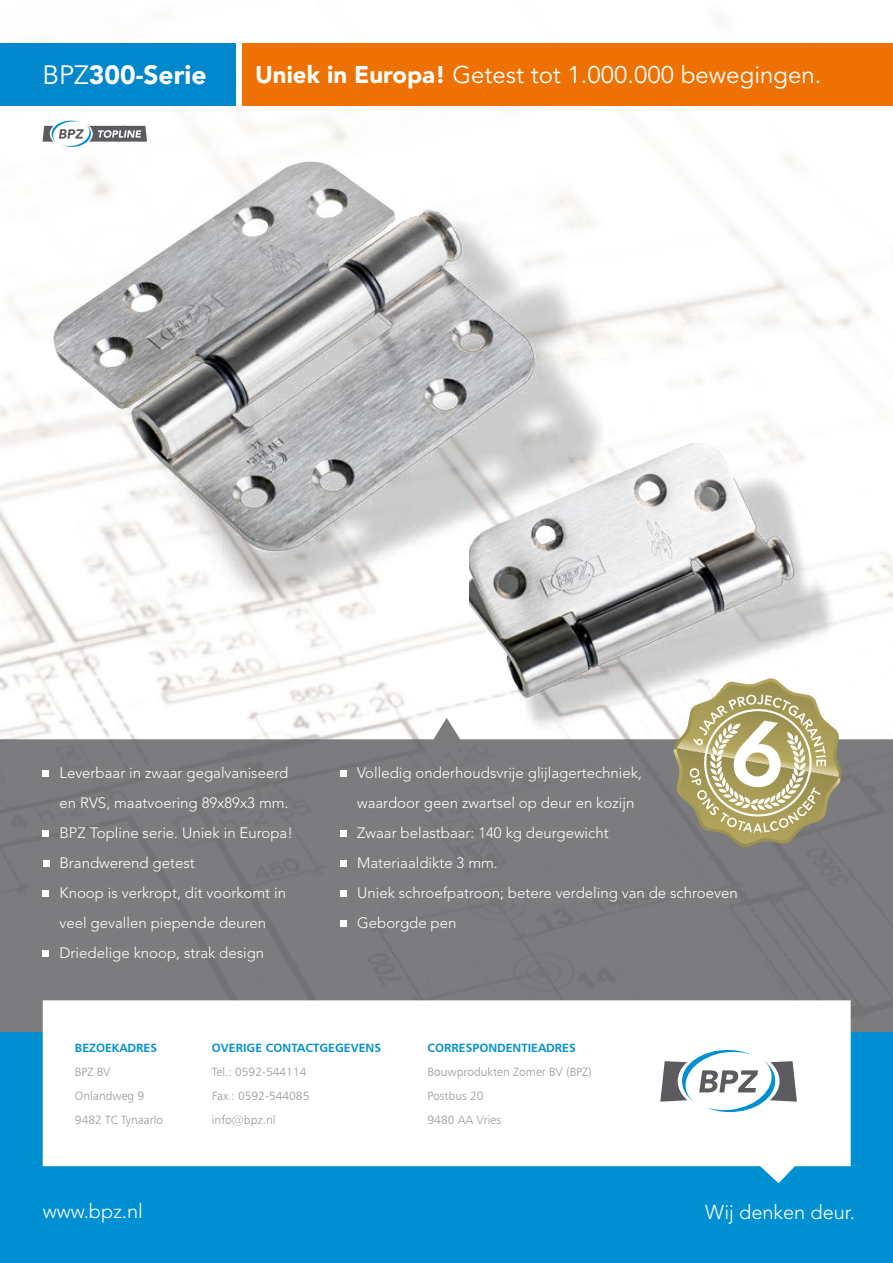
<style>
.page{position:relative;width:893px;height:1263px;background:#fff}
.page>*{position:absolute;margin:0;border:0;box-sizing:border-box;transform-origin:0 0}
.t1{font:900 26.4px "Avenir LT Std";color:#fff}
.t2{font:24px "Avenir LT Std";color:#fff}
.t3{font:300 19.95px "Avenir LT Std";color:#fff}
.t4{font:300 15px/30px "Avenir LT Std";color:#fff}
.t5{font:12px/24px "Humanist 777 BT Light B";color:#999}
.t6{font:12px "Humanist 777 BT Bold B";color:#0090d2}
.s1{font-weight:400}
.s2{font-weight:900}
</style>
<div class="page">
<img style="left:0;top:13px;width:893px;height:705px">
<svg style="left:0;top:718px;width:893px;height:314px;background:#818184"></svg>
<div style="left:0;top:1032px;width:893px;height:231px;background:#0090d2"></div>
<svg style="left:43px;top:1000px;width:808px;height:183px;fill:#fff"></svg>
<svg style="left:43px;top:770px;width:6px;height:6px"></svg>
<svg style="left:43px;top:890px;width:6px;height:6px"></svg>
<svg style="left:43px;top:950px;width:6px;height:6px"></svg>
<div style="left:43px;top:830px;width:6px;height:7px;background:#fff"></div>
<div style="left:43px;top:860px;width:7px;height:7px;background:#fff"></div>
<svg style="left:674px;top:730px;width:168px;height:117px;background:#b2aa83"></svg>
<div style="left:242px;top:43px;width:651px;height:62px;background:#ee7203"></div>
<img style="left:470px;top:398px;width:423px;height:332px">
<div style="left:340px;top:860px;width:7px;height:7px;background:#fff"></div>
<div style="left:340px;top:890px;width:7px;height:7px;background:#fff"></div>
<div style="left:340px;top:920px;width:7px;height:7px;background:#fff"></div>
<div style="left:340px;top:770px;width:7px;height:6px;background:#fff"></div>
<div style="left:340px;top:830px;width:7px;height:7px;background:#fff"></div>
<img style="left:37px;top:111px;width:599px;height:574px">
<div style="left:0;top:43px;width:236px;height:62px;background:#0087cc"></div>
<svg style="left:43px;top:121px;width:104px;height:26px"></svg>
<svg style="left:660px;top:1050px;width:137px;height:62px;background:#c2ccd2"></svg>
<h1 class="t1" style="left:43px;top:59px;width:165px"><span class="s1">BPZ</span>300-Serie</h1>
<h2 class="t2" style="left:255px;top:61px;width:568px"><span class="s2">Uniek in Europa!</span> Getest tot 1.000.000 bewegingen.</h2>
<p class="t4" style="left:60px;top:758px;width:235px">Leverbaar in zwaar gegalvaniseerd en RVS, maatvoering 89x89x3 mm.<br>BPZ Topline serie. Uniek in Europa!<br>Brandwerend getest<br>Knoop is verkropt, dit voorkomt in veel gevallen piepende deuren<br>Driedelige knoop, strak design</p>
<p class="t4" style="left:357px;top:758px;width:382px">Volledig onderhoudsvrije glijlagertechniek,<br>waardoor geen zwartsel op deur en kozijn<br>Zwaar belastbaar: 140 kg deurgewicht<br>Materiaaldikte 3 mm.<br>Uniek schroefpatroon; betere verdeling van de schroeven Geborgde pen</p>
<p class="t6" style="left:75px;top:1040px;width:84px">BEZOEKADRES</p>
<p class="t5" style="left:75px;top:1060px;width:90px">BPZ BV<br>Onlandweg 9<br>9482 TC Tynaarlo</p>
<p class="t6" style="left:212px;top:1040px;width:171px">OVERIGE CONTACTGEGEVENS</p>
<p class="t5" style="left:212px;top:1060px;width:99px">Tel.: 0592-544114<br>Fax.: 0592-544085 info@bpz.nl</p>
<p class="t6" style="left:428px;top:1040px;width:150px">CORRESPONDENTIEADRES</p>
<p class="t5" style="left:428px;top:1060px;width:166px">Bouwprodukten Zomer BV (BPZ)<br>Postbus 20<br>9480 AA Vries</p>
<h3 class="t3" style="left:43px;top:1199px;width:102px">www.bpz.nl</h3>
<h3 class="t3" style="left:705px;top:1200px;width:151px">Wij denken deur.</h3>
</div>
